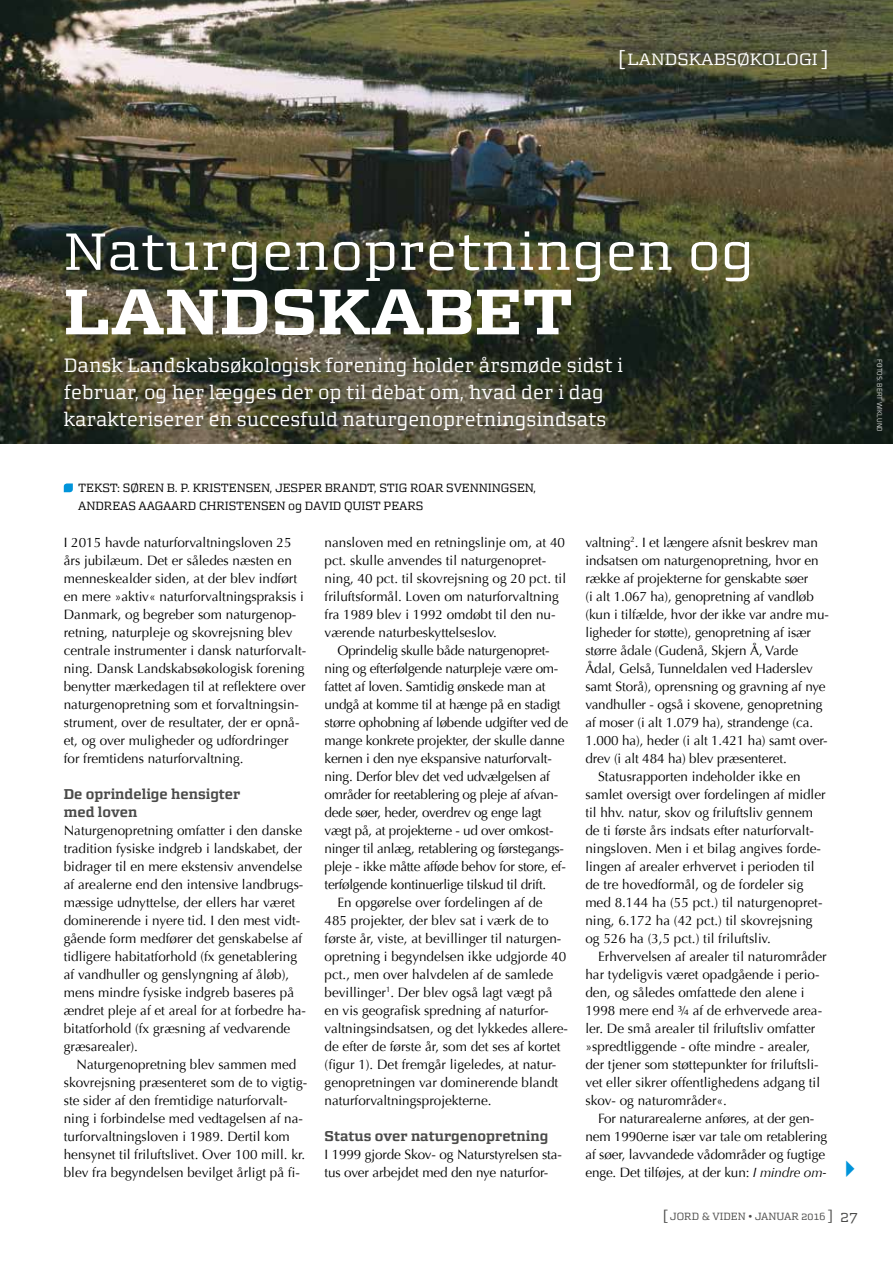
<style>
.page{position:relative;width:893px;height:1263px;background:#fff}
.page>*{position:absolute;margin:0;border:0;box-sizing:border-box;transform-origin:0 0}
.t1{font:700 64.5px "Morgan Avec";color:#fff;scale:1.08 1}
.t2{font:52.5px "Morgan Avec Regular Office";color:#fff;scale:1.08 1}
.t3{font:19.5px/27px "Morgan Avec Regular Office";color:#fff}
.t4{font:16.5px "Morgan Avec Regular Office";color:#fff;scale:1.08 1}
.t5{font:700 14.25px/18px "Morgan Avec";color:#4a4a49}
.t6{font:13.5px/18px "Optima";color:#000}
.t7{font:13.5px "Optima";letter-spacing:-.02em;color:#000}
.t8{font:12px/18px "Morgan Avec Regular Office";letter-spacing:-.01em;color:#000}
.t9{font:10.5px "Morgan Avec Regular Office";color:#4a4a49}
.t10{font:300 7.5px "Klavika";color:#fff}
.s1{font-size:19.5px}
.s2{font-style:italic}
.s3{color:#0094da}
.s4{font-size:13.5px}
.s5{font-size:15px}
</style>
<div class="page">
<img style="left:0;top:0;width:893px;height:444px">
<svg style="left:64px;top:483px;width:9px;height:9px"></svg>
<p class="t4" style="left:617px;top:49px;width:198px"><span class="s1">[</span>LANDSKABSØKOLOGI <span class="s1">]</span></p>
<h2 class="t2" style="left:64px;top:220px;width:641px">Naturgenopretningen og</h2>
<h1 class="t1" style="left:64px;top:274px;width:473px">LANDSKABET</h1>
<h3 class="t3" style="left:64px;top:352px;width:561px">Dansk Landskabsøkologisk forening holder årsmøde sidst i februar, og her lægges der op til debat om, hvad der i dag karakteriserer en succesfuld naturgenopretningsindsats</h3>
<p class="t10" style="left:884px;top:359px;width:74px;rotate:90deg">FOTOS: BERT WIKLUND</p>
<p class="t8" style="left:78px;top:479px;width:459px">TEKST: SØREN B. P. KRISTENSEN, JESPER BRANDT, STIG ROAR SVENNINGSEN,<br>ANDREAS AAGAARD CHRISTENSEN og DAVID QUIST PEARS</p>
<p class="t6" style="left:325px;top:533px;width:243px">nansloven med en retningslinje om, at 40 pct. skulle anvendes til naturgenopret&shy;ning, 40 pct. til skovrejsning og 20 pct. til friluftsformål. Loven om naturforvaltning fra 1989 blev i 1992 omdøbt til den nu&shy;værende naturbeskyttelseslov.</p>
<p class="t7" style="left:337px;top:642px;width:214px">Oprindelig skulle både naturgenopret-</p>
<p class="t7" style="left:325px;top:660px;width:235px">ning og efterfølgende naturpleje være om-</p>
<p class="t7" style="left:325px;top:678px;width:222px">fattet af loven. Samtidig ønskede man at</p>
<p class="t7" style="left:325px;top:696px;width:238px">undgå at komme til at hænge på en stadigt</p>
<p class="t7" style="left:325px;top:714px;width:245px">større ophobning af løbende udgifter ved de</p>
<p class="t7" style="left:325px;top:732px;width:242px">mange konkrete projekter, der skulle danne</p>
<p class="t7" style="left:325px;top:750px;width:229px">kernen i den nye ekspansive naturforvalt-</p>
<p class="t7" style="left:325px;top:768px;width:227px">ning. Derfor blev det ved udvælgelsen af</p>
<p class="t7" style="left:325px;top:786px;width:235px">områder for reetablering og pleje af afvan-</p>
<p class="t7" style="left:325px;top:804px;width:218px">dede søer, heder, overdrev og enge lagt</p>
<p class="t7" style="left:325px;top:822px;width:230px">vægt på, at projekterne - ud over omkost-</p>
<p class="t7" style="left:325px;top:840px;width:241px">ninger til anlæg, retablering og førstegangs-</p>
<p class="t7" style="left:325px;top:858px;width:243px">pleje - ikke måtte afføde behov for store, ef-</p>
<p class="t7" style="left:325px;top:876px;width:223px">terfølgende kontinuerlige tilskud til drift.</p>
<p class="t6" style="left:337px;top:893px;width:207px">En opgørelse over fordelingen af de</p>
<p class="t6" style="left:325px;top:911px;width:226px">485 projekter, der blev sat i værk de to</p>
<p class="t6" style="left:325px;top:929px;width:238px">første år, viste, at bevillinger til naturgen-</p>
<p class="t6" style="left:325px;top:947px;width:243px">opretning i begyndelsen ikke udgjorde 40</p>
<p class="t6" style="left:325px;top:965px;width:230px">pct., men over halvdelen af de samlede</p>
<p class="t6" style="left:325px;top:983px;width:229px">bevillinger<sup>1</sup>. Der blev også lagt vægt på</p>
<p class="t6" style="left:325px;top:1001px;width:226px">en vis geografisk spredning af naturfor-</p>
<p class="t6" style="left:325px;top:1019px;width:245px">valtningsindsatsen, og det lykkedes allere-</p>
<p class="t6" style="left:325px;top:1037px;width:238px">de efter de første år, som det ses af kortet</p>
<p class="t6" style="left:325px;top:1055px;width:233px">(figur 1). Det fremgår ligeledes, at natur-</p>
<p class="t6" style="left:325px;top:1073px;width:235px">genopretningen var dominerende blandt</p>
<p class="t6" style="left:325px;top:1091px;width:168px">naturforvaltningsprojekterne.</p>
<p class="t5" style="left:325px;top:1126px;width:225px">Status over naturgenopretning</p>
<p class="t6" style="left:325px;top:1145px;width:239px">I 1999 gjorde Skov- og Naturstyrelsen sta&shy;tus over arbejdet med den nye naturfor-</p>
<p class="t6" style="left:64px;top:533px;width:244px">I 2015 havde naturforvaltningsloven 25 års jubilæum. Det er således næsten en menneskealder siden, at der blev indført en mere »aktiv« naturforvaltningspraksis i Danmark, og begreber som naturgenop&shy;retning, naturpleje og skovrejsning blev centrale instrumenter i dansk naturforvalt&shy;ning. Dansk Landskabsøkologisk forening benytter mærkedagen til at reflektere over naturgenopretning som et forvaltningsin&shy;strument, over de resultater, der er opnå&shy;et, og over muligheder og udfordringer for fremtidens naturforvaltning.</p>
<p class="t5" style="left:64px;top:784px;width:178px">De oprindelige hensigter med loven</p>
<p class="t6" style="left:64px;top:821px;width:244px">Naturgenopretning omfatter i den danske tradition fysiske indgreb i landskabet, der bidrager til en mere ekstensiv anvendelse af arealerne end den intensive landbrugs&shy;mæssige udnyttelse, der ellers har været dominerende i nyere tid. I den mest vidt&shy;gående form medfører det genskabelse af tidligere habitatforhold (fx genetablering af vandhuller og genslyngning af åløb), mens mindre fysiske indgreb baseres på ændret pleje af et areal for at forbedre ha&shy;bitatforhold (fx græsning af vedvarende græsarealer).</p>
<p class="t6" style="left:64px;top:1055px;width:245px;text-indent:13px">Naturgenopretning blev sammen med skovrejsning præsenteret som de to vigtig&shy;ste sider af den fremtidige naturforvalt&shy;ning i forbindelse med vedtagelsen af na&shy;turforvaltningsloven i 1989. Dertil kom hensynet til friluftslivet. Over 100 mill. kr. blev fra begyndelsen bevilget årligt på fi-</p>
<p class="t6" style="left:585px;top:533px;width:234px">valtning<sup>2</sup>. I et længere afsnit beskrev man</p>
<p class="t6" style="left:585px;top:551px;width:235px">indsatsen om naturgenopretning, hvor en</p>
<p class="t6" style="left:585px;top:569px;width:224px">række af projekterne for genskabte søer</p>
<p class="t6" style="left:585px;top:587px;width:230px">(i alt 1.067 ha), genopretning af vandløb</p>
<p class="t6" style="left:585px;top:605px;width:245px">(kun i tilfælde, hvor der ikke var andre mu-</p>
<p class="t6" style="left:585px;top:623px;width:227px">ligheder for støtte), genopretning af især</p>
<p class="t6" style="left:585px;top:641px;width:214px">større ådale (Gudenå, Skjern Å, Varde</p>
<p class="t6" style="left:585px;top:659px;width:229px">Ådal, Gelså, Tunneldalen ved Haderslev</p>
<p class="t6" style="left:585px;top:677px;width:242px">samt Storå), oprensning og gravning af nye</p>
<p class="t6" style="left:585px;top:695px;width:239px">vandhuller - også i skovene, genopretning</p>
<p class="t6" style="left:585px;top:713px;width:229px">af moser (i alt 1.079 ha), strandenge (ca.</p>
<p class="t6" style="left:585px;top:731px;width:244px">1.000 ha), heder (i alt 1.421 ha) samt over-</p>
<p class="t6" style="left:585px;top:749px;width:203px">drev (i alt 484 ha) blev præsenteret.</p>
<p class="t6" style="left:598px;top:767px;width:204px">Statusrapporten indeholder ikke en</p>
<p class="t6" style="left:585px;top:785px;width:242px">samlet oversigt over fordelingen af midler</p>
<p class="t6" style="left:585px;top:803px;width:229px">til hhv. natur, skov og friluftsliv gennem</p>
<p class="t6" style="left:585px;top:821px;width:230px">de ti første års indsats efter naturforvalt-</p>
<p class="t6" style="left:585px;top:839px;width:237px">ningsloven. Men i et bilag angives forde-</p>
<p class="t6" style="left:585px;top:857px;width:231px">lingen af arealer erhvervet i perioden til</p>
<p class="t6" style="left:585px;top:875px;width:219px">de tre hovedformål, og de fordeler sig</p>
<p class="t6" style="left:585px;top:893px;width:239px">med 8.144 ha (55 pct.) til naturgenopret-</p>
<p class="t6" style="left:585px;top:911px;width:229px">ning, 6.172 ha (42 pct.) til skovrejsning</p>
<p class="t6" style="left:585px;top:929px;width:187px">og 526 ha (3,5 pct.) til friluftsliv.</p>
<p class="t6" style="left:598px;top:947px;width:230px">Erhvervelsen af arealer til naturområder</p>
<p class="t6" style="left:585px;top:965px;width:236px">har tydeligvis været opadgående i perio-</p>
<p class="t6" style="left:585px;top:983px;width:221px">den, og således omfattede den alene i</p>
<p class="t6" style="left:585px;top:1001px;width:238px">1998 mere end ¾ af de erhvervede area-</p>
<p class="t6" style="left:585px;top:1019px;width:231px">ler. De små arealer til friluftsliv omfatter</p>
<p class="t6" style="left:585px;top:1037px;width:226px">»spredtliggende - ofte mindre - arealer,</p>
<p class="t6" style="left:585px;top:1055px;width:235px">der tjener som støttepunkter for friluftsli-</p>
<p class="t6" style="left:585px;top:1073px;width:236px">vet eller sikrer offentlighedens adgang til</p>
<p class="t6" style="left:585px;top:1091px;width:143px">skov- og naturområder«.</p>
<p class="t6" style="left:598px;top:1109px;width:218px">For naturarealerne anføres, at der gen-</p>
<p class="t6" style="left:585px;top:1127px;width:243px">nem 1990erne især var tale om retablering</p>
<p class="t6" style="left:585px;top:1145px;width:241px">af søer, lavvandede vådområder og fugtige</p>
<p class="t6" style="left:585px;top:1163px;width:279px">enge. Det tilføjes, at der kun: <span class="s2">I mindre om-</span> <span class="s3">✔</span></p>
<p class="t9" style="left:662px;top:1210px;width:197px"><span class="s4">[</span> JORD &amp; VIDEN • JANUAR 2016 <span class="s4">]</span> <span class="s5">27</span></p>
</div>
